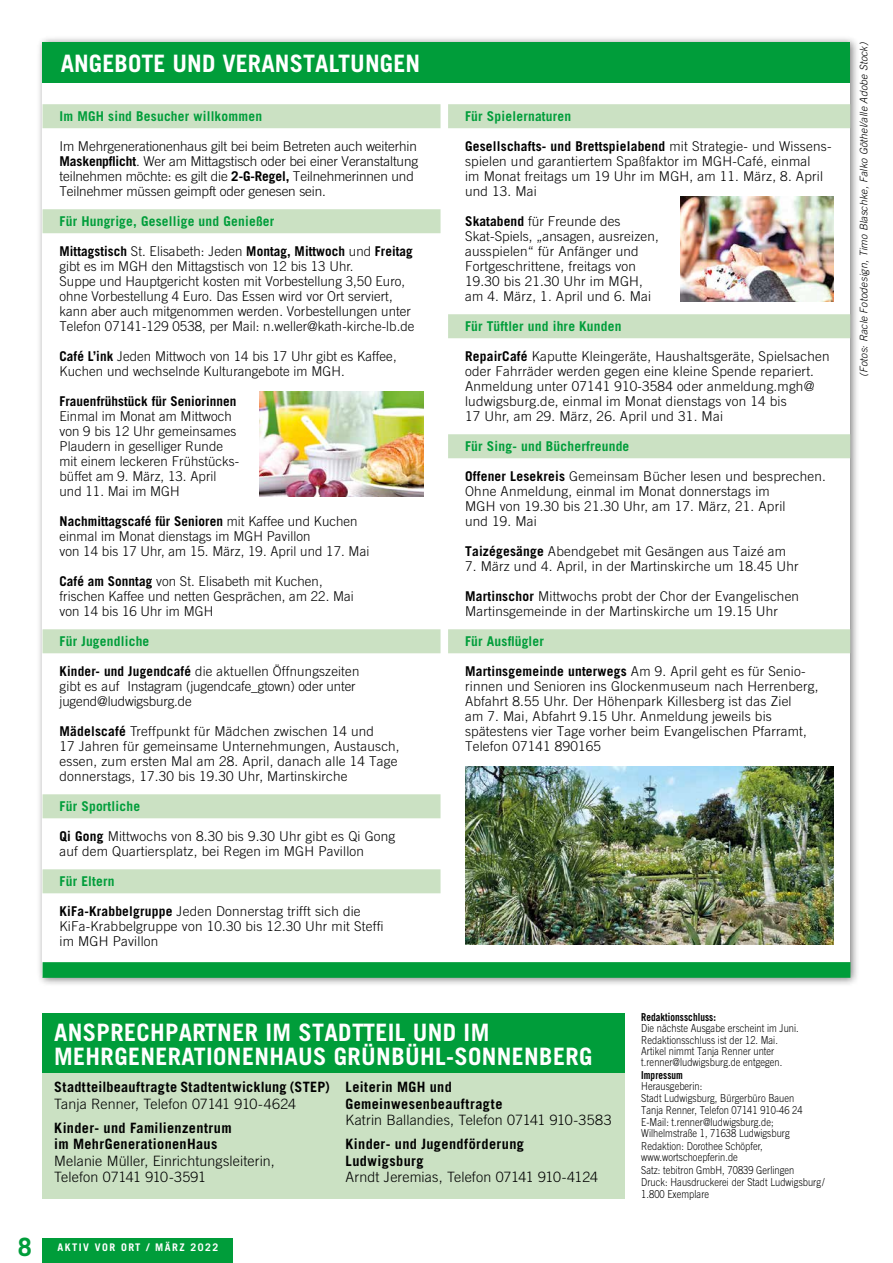
<style>
.page{position:relative;width:893px;height:1263px;background:#fff}
.page>*{position:absolute;margin:0;border:0;box-sizing:border-box;transform-origin:0 0}
.t1{font:700 25.2px "Ludwigsburg Trade Gothic";color:#009d3a}
.t2{font:700 24px/24px "Ludwigsburg Trade Gothic";color:#fff}
.t3{font:700 14.25px/16.5px "Ludwigsburg Trade Gothic";letter-spacing:.01em;color:#000}
.t4{font:300 14.25px/16.5px "Ludwigsburg Trade Gothic";letter-spacing:-.005em;color:#000}
.t5{font:300 13.5px/15px "Ludwigsburg Trade Gothic";color:#000}
.t6{font:300 13.5px/15px "Ludwigsburg Trade Gothic";letter-spacing:-.025em;color:#000}
.t7{font:700 13.5px "Ludwigsburg Trade Gothic";color:#009d3a}
.t8{font:300 13.5px/15px "Ludwigsburg Trade Gothic";letter-spacing:-.02em;color:#000}
.t9{font:700 13.5px "Ludwigsburg Trade Gothic";letter-spacing:-.01em;color:#000}
.t10{font:300 10.95px/11.4px "Ludwigsburg Trade Gothic";letter-spacing:-.01em;color:#000;scale:.85 1}
.t11{font:700 10.95px "Ludwigsburg Trade Gothic";letter-spacing:-.01em;color:#000;scale:.85 1}
.t12{font:10.5px "Ludwigsburg Trade Gothic Lt Ob";letter-spacing:-.01em;color:#000}
.t13{font:700 10.5px "Ludwigsburg Trade Gothic";letter-spacing:.125em;color:#fff}
.s1{font-weight:700}
</style>
<div class="page">
<div style="left:43px;top:1238px;width:190px;height:25px;background:#009d3a"></div>
<div style="left:43px;top:1013px;width:582px;height:186px;background:#cbe1c3"></div>
<div style="left:43px;top:1013px;width:582px;height:60px;background:#009d3a"></div>
<div style="left:36px;top:36px;width:824px;height:951px;background:#000;opacity:.5"></div>
<div style="left:43px;top:42px;width:807px;height:935px;background:#fff"></div>
<div style="left:43px;top:42px;width:807px;height:41px;background:#009d3a"></div>
<div style="left:43px;top:104px;width:398px;height:24px;background:#cbe1c3"></div>
<div style="left:43px;top:209px;width:398px;height:24px;background:#cbe1c3"></div>
<div style="left:43px;top:629px;width:398px;height:24px;background:#cbe1c3"></div>
<div style="left:43px;top:794px;width:398px;height:24px;background:#cbe1c3"></div>
<div style="left:43px;top:869px;width:398px;height:24px;background:#cbe1c3"></div>
<img style="left:260px;top:391px;width:163px;height:105px">
<div style="left:448px;top:104px;width:402px;height:24px;background:#cbe1c3"></div>
<div style="left:448px;top:314px;width:402px;height:24px;background:#cbe1c3"></div>
<div style="left:448px;top:434px;width:402px;height:24px;background:#cbe1c3"></div>
<div style="left:448px;top:629px;width:402px;height:24px;background:#cbe1c3"></div>
<div style="left:43px;top:962px;width:807px;height:16px;background:#009d3a"></div>
<img style="left:680px;top:196px;width:153px;height:105px">
<img style="left:465px;top:766px;width:368px;height:179px">
<h2 class="t2" style="left:61px;top:51px;width:361px">ANGEBOTE UND VERANSTALTUNGEN</h2>
<p class="t7" style="left:60px;top:108px;width:204px">Im MGH sind Besucher willkommen</p>
<p class="t6" style="left:60px;top:139px;width:360px">Im Mehrgenerationenhaus gilt bei beim Betreten auch weiterhin <span class="s1">Maskenpflicht</span>. Wer am Mittagstisch oder bei einer Veranstaltung teilnehmen möchte: es gilt die <span class="s1">2-G-Regel,</span> Teilnehmerinnen und Teilnehmer müssen geimpft oder genesen sein.</p>
<p class="t7" style="left:60px;top:213px;width:217px">Für Hungrige, Gesellige und Genießer</p>
<p class="t5" style="left:60px;top:244px;width:357px"><span class="s1">Mittagstisch</span> St. Elisabeth: Jeden <span class="s1">Montag, Mittwoch</span> und <span class="s1">Freitag </span>gibt es im MGH den Mittagstisch von 12 bis 13 Uhr.<br>Suppe und Hauptgericht kosten mit Vorbestellung 3,50 Euro, ohne Vorbestellung 4 Euro. Das Essen wird vor Ort serviert, kann aber auch mitgenommen werden. Vorbestellungen unter Telefon 07141-129 0538, per Mail: n.weller@kath-kirche-lb.de</p>
<p class="t5" style="left:60px;top:349px;width:339px"><span class="s1">Café L’ink</span> Jeden Mittwoch von 14 bis 17 Uhr gibt es Kaffee,<br>Kuchen und wechselnde Kulturangebote im MGH.</p>
<p class="t9" style="left:60px;top:393px;width:179px">Frauenfrühstück für Seniorinnen</p>
<p class="t5" style="left:60px;top:409px;width:181px">Einmal im Monat am Mittwoch von 9 bis 12 Uhr gemeinsames<br>Plaudern in geselliger Runde mit einem leckeren Frühstücks&shy;büffet am 9. März, 13. April und 11. Mai im MGH</p>
<p class="t5" style="left:60px;top:514px;width:311px"><span class="s1">Nachmittagscafé für Senioren</span> mit Kaffee und Kuchen einmal im Monat dienstags im MGH Pavillon<br>von 14 bis 17 Uhr, am 15. März, 19. April und 17. Mai</p>
<p class="t5" style="left:60px;top:574px;width:296px"><span class="s1">Café am Sonntag</span> von St. Elisabeth mit Kuchen, frischen Kaffee und netten Gesprächen, am 22. Mai von 14 bis 16 Uhr im MGH</p>
<p class="t7" style="left:60px;top:633px;width:92px">Für Jugendliche</p>
<p class="t8" style="left:60px;top:664px;width:302px"><span class="s1">Kinder- und Jugendcafé</span> die aktuellen Öffnungszeiten gibt es auf Instagram (jugendcafe_gtown) oder unter jugend@ludwigsburg.de</p>
<p class="t5" style="left:60px;top:724px;width:342px"><span class="s1">Mädelscafé</span> Treffpunkt für Mädchen zwischen 14 und<br>17 Jahren für gemeinsame Unternehmungen, Austausch, essen, zum ersten Mal am 28. April, danach alle 14 Tage donnerstags, 17.30 bis 19.30 Uhr, Martinskirche</p>
<p class="t7" style="left:60px;top:798px;width:82px">Für Sportliche</p>
<p class="t5" style="left:60px;top:829px;width:337px"><span class="s1">Qi Gong</span> Mittwochs von 8.30 bis 9.30 Uhr gibt es Qi Gong auf dem Quartiersplatz, bei Regen im MGH Pavillon</p>
<p class="t7" style="left:60px;top:873px;width:57px">Für Eltern</p>
<p class="t5" style="left:60px;top:904px;width:326px"><span class="s1">KiFa-Krabbelgruppe</span> Jeden Donnerstag trifft sich die<br>KiFa-Krabbelgruppe von 10.30 bis 12.30 Uhr mit Steffi im MGH Pavillon</p>
<p class="t7" style="left:465px;top:108px;width:108px">Für Spielernaturen</p>
<p class="t5" style="left:465px;top:139px;width:368px"><span class="s1">Gesellschafts- und Brettspielabend</span> mit Strategie- und Wissens&shy;spielen und garantiertem Spaßfaktor im MGH-Café, einmal<br>im Monat freitags um 19 Uhr im MGH, am 11. März, 8. April und 13. Mai</p>
<p class="t5" style="left:465px;top:214px;width:196px"><span class="s1">Skatabend</span> für Freunde des<br>Skat-Spiels, „ansagen, ausreizen, ausspielen“ für Anfänger und<br>Fortgeschrittene, freitags von<br>19.30 bis 21.30 Uhr im MGH, am 4. März, 1. April und 6. Mai</p>
<p class="t7" style="left:465px;top:318px;width:158px">Für Tüftler und ihre Kunden</p>
<p class="t5" style="left:465px;top:349px;width:366px"><span class="s1">RepairCafé</span> Kaputte Kleingeräte, Haushaltsgeräte, Spielsachen oder Fahrräder werden gegen eine kleine Spende repariert.<br>Anmeldung unter 07141 910-3584 oder anmeldung.mgh@ ludwigsburg.de, einmal im Monat dienstags von 14 bis<br>17 Uhr, am 29. März, 26. April und 31. Mai</p>
<p class="t7" style="left:465px;top:438px;width:166px">Für Sing- und Bücherfreunde</p>
<p class="t5" style="left:465px;top:469px;width:362px"><span class="s1">Offener Lesekreis</span> Gemeinsam Bücher lesen und besprechen.<br>Ohne Anmeldung, einmal im Monat donnerstags im<br>MGH von 19.30 bis 21.30 Uhr, am 17. März, 21. April<br>und 19. Mai</p>
<p class="t5" style="left:465px;top:544px;width:323px"><span class="s1">Taizégesänge</span> Abendgebet mit Gesängen aus Taizé am</p>
<p class="t5" style="left:465px;top:559px;width:335px">7. März und 4. April, in der Martinskirche um 18.45 Uhr</p>
<p class="t5" style="left:465px;top:589px;width:336px"><span class="s1">Martinschor</span> Mittwochs probt der Chor der Evangelischen<br>Martinsgemeinde in der Martinskirche um 19.15 Uhr</p>
<p class="t7" style="left:465px;top:633px;width:81px">Für Ausflügler</p>
<p class="t5" style="left:465px;top:664px;width:355px"><span class="s1">Martinsgemeinde unterwegs</span> Am 9. April geht es für Senio&shy;rinnen und Senioren ins Glockenmuseum nach Herrenberg, Abfahrt 8.55 Uhr. Der Höhenpark Killesberg ist das Ziel<br>am 7. Mai, Abfahrt 9.15 Uhr. Anmeldung jeweils bis spätestens vier Tage vorher beim Evangelischen Pfarramt, Telefon 07141 890165</p>
<h2 class="t2" style="left:54px;top:1020px;width:540px">ANSPRECHPARTNER IM STADTTEIL UND IM<br>MEHRGENERATIONENHAUS GRÜNBÜHL-SONNENBERG</h2>
<p class="t3" style="left:54px;top:1078px;width:278px">Stadtteilbeauftragte Stadtentwicklung (STEP)</p>
<p class="t4" style="left:54px;top:1095px;width:244px">Tanja Renner, Telefon 07141 910-4624</p>
<p class="t3" style="left:54px;top:1119px;width:179px">Kinder- und Familienzentrum im MehrGenerationenHaus</p>
<p class="t4" style="left:54px;top:1152px;width:222px">Melanie Müller, Einrichtungsleiterin,<br>Telefon 07141 910-3591</p>
<p class="t3" style="left:345px;top:1078px;width:159px">Leiterin MGH und<br>Gemeinwesenbeauftragte</p>
<p class="t4" style="left:345px;top:1111px;width:268px">Katrin Ballandies, Telefon 07141 910-3583</p>
<p class="t3" style="left:345px;top:1135px;width:180px">Kinder- und Jugendförderung<br>Ludwigsburg</p>
<p class="t4" style="left:345px;top:1168px;width:254px">Arndt Jeremias, Telefon 07141 910-4124</p>
<h1 class="t1" style="left:18px;top:1231px;width:16px">8</h1>
<p class="t13" style="left:57px;top:1241px;width:162px">AKTIV VOR ORT / MÄRZ 2022</p>
<p class="t11" style="left:641px;top:1010px;width:90px">Redaktionsschluss:</p>
<p class="t10" style="left:641px;top:1023px;width:187px">Die nächste Ausgabe erscheint im Juni.<br>Redaktionsschluss ist der 12. Mai.<br>Artikel nimmt Tanja Renner unter t.renner@ludwigsburg.de entgegen.</p>
<p class="t11" style="left:641px;top:1068px;width:51px">Impressum</p>
<p class="t10" style="left:641px;top:1081px;width:182px">Herausgeberin:<br>Stadt Ludwigsburg, Bürgerbüro Bauen</p>
<p class="t10" style="left:641px;top:1105px;width:192px">Tanja Renner, Telefon 07141 910-46 24<br>E-Mail: t.renner@ludwigsburg.de;<br>Wilhelmstraße 1, 71638 Ludwigsburg</p>
<p class="t10" style="left:641px;top:1140px;width:145px">Redaktion: Dorothee Schöpfer, www.wortschoepferin.de</p>
<p class="t10" style="left:641px;top:1163px;width:218px;line-height:12.6px">Satz: tebitron GmbH, 70839 Gerlingen<br>Druck: Hausdruckerei der Stadt Ludwigsburg/</p>
<p class="t10" style="left:641px;top:1188px;width:82px">1.800 Exemplare</p>
<p class="t12" style="left:858px;top:377px;width:336px;rotate:-90deg">(Fotos: Racle Fotodesign, Timo Blaschke, Falko Göthel/alle Adobe Stock)</p>
</div>
